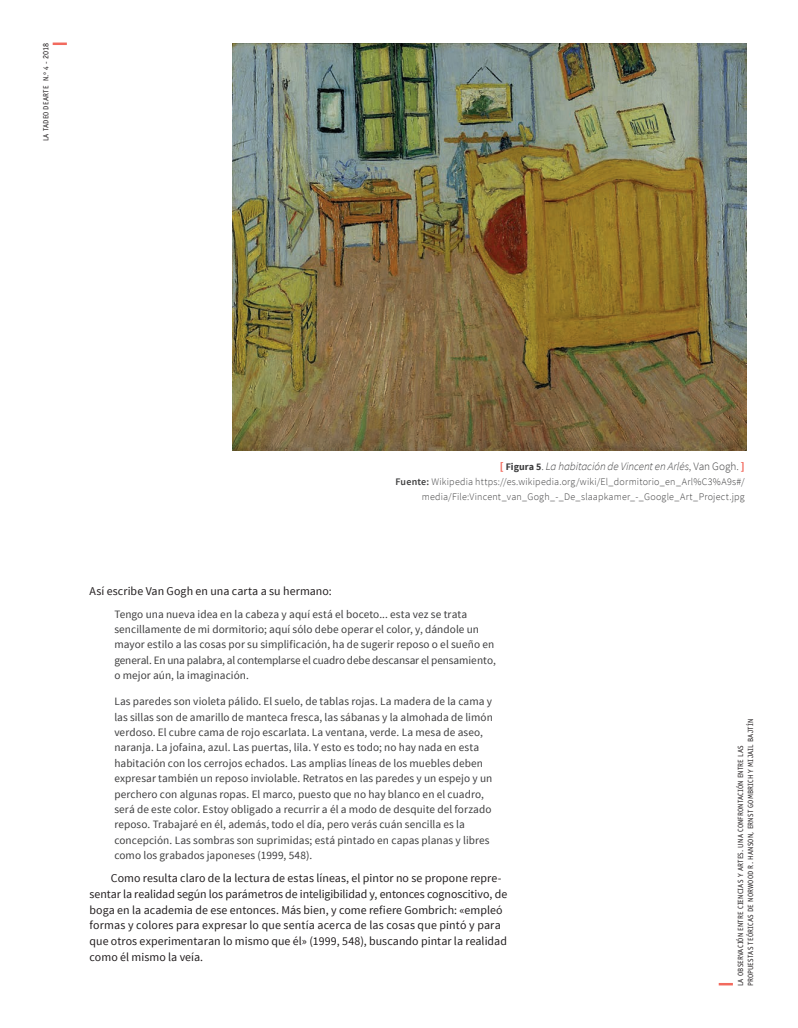
<style>
.page{position:relative;width:798px;height:1028px;background:#fff}
.page>*{position:absolute;margin:0;border:0;box-sizing:border-box;transform-origin:0 0}
.Texto_fondo{font:11.88px/15.6px "Source Sans Pro";letter-spacing:.005em;color:#231f20}
.Texto_fondo_inicio{font:11.88px "Source Sans Pro";letter-spacing:.005em;color:#231f20}
.Texto_indentado{font:11.25px/15.4px "Source Sans Pro";letter-spacing:.005em;color:#3e3e3f}
.Texto_pie_foto{font:italic 300 11.25px "Source Sans Pro";letter-spacing:-.005em;color:#3e3e3f}
.Texto_pie_foto-2{font:300 10px/15px "Source Sans Pro";letter-spacing:.02em;color:#3e3e3f;text-align:right}
.t1{font:7.5px/10px "Officina Sans Std";letter-spacing:.025em;color:#231f20}
.s1{font-size:8.12px}
.s2{font-weight:700;font-style:normal;color:#f26a5e}
.s3{font-weight:700;font-style:normal;font-size:10px}
.s4{font-style:normal}
.s5{font-weight:600}
</style>
<div class="page">
<svg style="left:53px;top:43px;width:14px;height:2px"></svg>
<svg style="left:718px;top:983px;width:14px;height:2px"></svg>
<img style="left:232px;top:44px;width:513px;height:407px">
<p class="t1" style="left:41px;top:141px;width:100px;rotate:-90deg">LA TADEO DEARTE N.º 4 - <span class="s1">2018</span></p>
<p class="Texto_pie_foto" style="left:499px;top:459px;width:246px"><span class="s2">[</span> <span class="s3">Figura 5</span><span class="s4">.</span> La habitación de Vincent en Arlés<span class="s4">, Van Gogh.</span> <span class="s2">]</span></p>
<p class="Texto_pie_foto-2" style="left:395px;top:474px;width:350px"><span class="s5">Fuente:</span> Wikipedia https://es.wikipedia.org/wiki/El_dormitorio_en_Arl%C3%A9s#/ media/File:Vincent_van_Gogh_-_De_slaapkamer_-_Google_Art_Project.jpg</p>
<p class="Texto_fondo_inicio" style="left:89px;top:584px;width:244px">Así escribe Van Gogh en una carta a su hermano:</p>
<p class="Texto_indentado" style="left:114px;top:606px;width:383px">Tengo una nueva idea en la cabeza y aquí está el boceto... esta vez se trata sencillamente de mi dormitorio; aquí sólo debe operar el color, y, dándole un mayor estilo a las cosas por su simplificación, ha de sugerir reposo o el sueño en general. En una palabra, al contemplarse el cuadro debe descansar el pensamiento, o mejor aún, la imaginación.</p>
<p class="Texto_indentado" style="left:114px;top:694px;width:380px">Las paredes son violeta pálido. El suelo, de tablas rojas. La madera de la cama y las sillas son de amarillo de manteca fresca, las sábanas y la almohada de limón verdoso. El cubre cama de rojo escarlata. La ventana, verde. La mesa de aseo, naranja. La jofaina, azul. Las puertas, lila. Y esto es todo; no hay nada en esta habitación con los cerrojos echados. Las amplias líneas de los muebles deben expresar también un reposo inviolable. Retratos en las paredes y un espejo y un perchero con algunas ropas. El marco, puesto que no hay blanco en el cuadro, será de este color. Estoy obligado a recurrir a él a modo de desquite del forzado reposo. Trabajaré en él, además, todo el día, pero verás cuán sencilla es la concepción. Las sombras son suprimidas; está pintado en capas planas y libres como los grabados japoneses (1999, 548).</p>
<p class="Texto_fondo" style="left:89px;top:871px;width:419px;text-indent:21px">Como resulta claro de la lectura de estas líneas, el pintor no se propone repre&shy;sentar la realidad según los parámetros de inteligibilidad y, entonces cognoscitivo, de boga en la academia de ese entonces. Más bien, y come refiere Gombrich: «empleó formas y colores para expresar lo que sentía acerca de las cosas que pintó y para que otros experimentaran lo mismo que él» (1999, 548), buscando pintar la realidad como él mismo la veía.</p>
<p class="t1" style="left:735px;top:986px;width:269px;rotate:-90deg">LA OBSERVACIÓN ENTRE CIENCIAS Y ARTES. UNA CONFRONTACIÓN ENTRE LAS<br>PROPUESTAS TEÓRICAS DE NORWOOD R. HANSON, ERNST GOMBRICH Y MIJAIL BAJTÍN</p>
</div>
